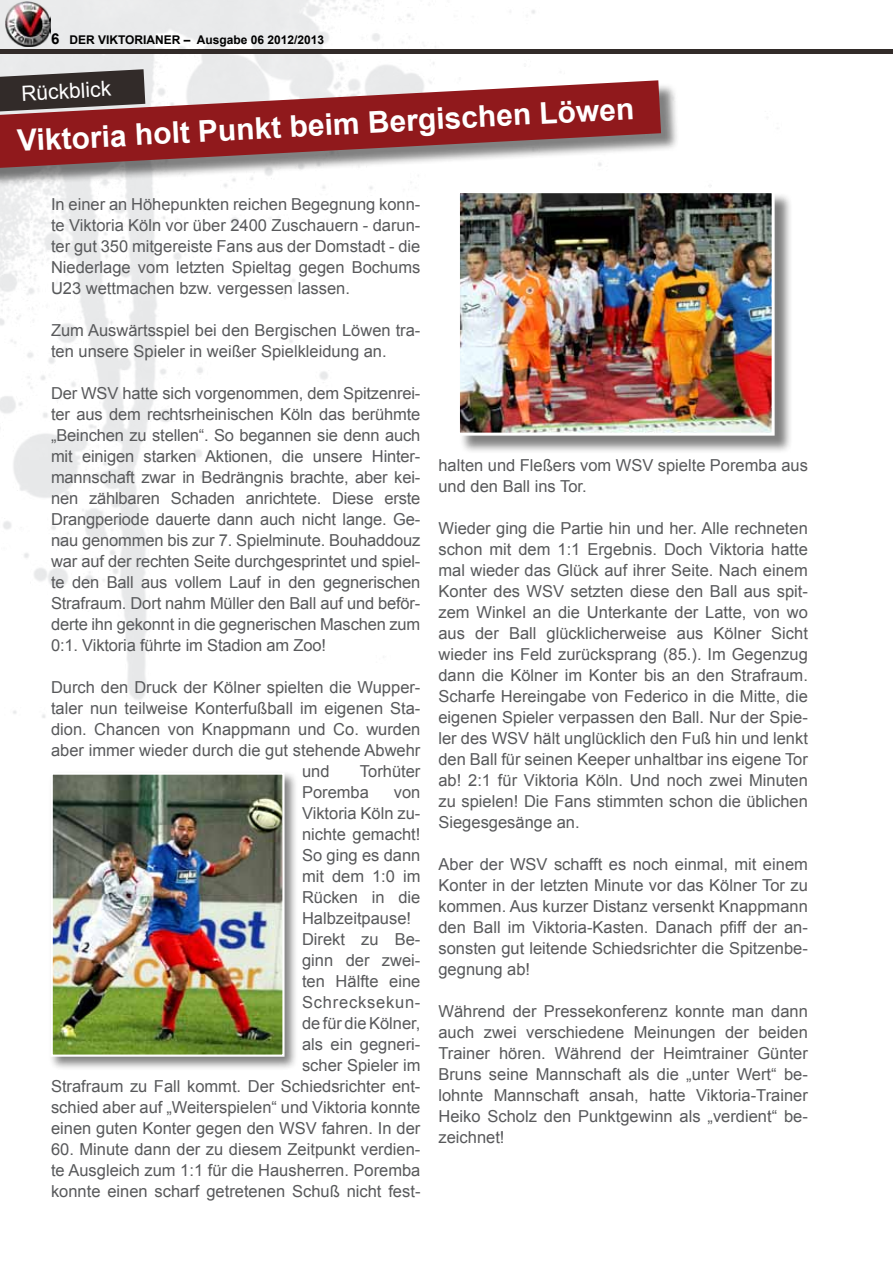
<style>
.page{position:relative;width:893px;height:1263px;background:#fff}
.page>*{position:absolute;margin:0;border:0;box-sizing:border-box;transform-origin:0 0}
.t1{font:700 30px "Arial";color:#fff}
.t2{font:21px "Arial";color:#fff}
.t3{font:16.5px/21px "Arial";color:#58595b;text-align:justify}
.t4{font:16.5px "Arial";letter-spacing:.045em;color:#58595b}
.t5{font:700 12px "Arial";color:#000}
.s1{font-size:15px}
</style>
<div class="page">
<img style="left:0;top:0;width:836px;height:718px">
<img style="left:6px;top:2px;width:44px;height:45px">
<hr style="left:0;top:49px;width:893px;height:4px;background:#322b29">
<div style="left:459px;top:192px;width:334px;height:262px;background:#000;opacity:.5"></div>
<img style="left:461px;top:194px;width:310px;height:238px">
<div style="left:457px;top:190px;width:318px;height:246px;border:3px solid #fff"></div>
<svg style="left:0;top:69px;width:145px;height:11px;background:#757170"></svg>
<div style="left:0;top:83px;width:679px;height:104px;background:#000;opacity:.5"></div>
<svg style="left:0;top:80px;width:661px;height:88px;background:#9e5658"></svg>
<div style="left:48px;top:770px;width:250px;height:301px;background:#000;opacity:.5"></div>
<img style="left:54px;top:775px;width:228px;height:279px">
<div style="left:51px;top:772px;width:234px;height:285px;border:2px solid #fff"></div>
<p class="t5" style="left:51px;top:32px;width:275px"><span class="s1">6</span> DER VIKTORIANER – AUSGABE 06 2012/2013</p>
<p class="t2" style="left:21px;top:80px;width:91px;rotate:-3deg">Rückblick</p>
<h1 class="t1" style="left:16px;top:121px;width:623px;rotate:-3deg">VIKTORIA HOLTPUNKTBEIM BERGISCHEN LÖWEN</h1>
<p class="t3" style="left:51px;top:193px;width:371px">In einer an Höhepunkten reichen Begegnung konn&shy;te Viktoria Köln vor über 2400 Zuschauern - darun&shy;ter gut 350 mitgereiste Fans aus der Domstadt - die Niederlage vom letzten Spieltag gegen Bochums U23 wettmachen bzw. vergessen lassen.</p>
<p class="t3" style="left:51px;top:319px;width:371px">Zum Auswärtsspiel bei den Bergischen Löwen tra&shy;ten unsere Spieler in weißer Spielkleidung an.</p>
<p class="t3" style="left:51px;top:382px;width:371px">Der WSV hatte sich vorgenommen, dem Spitzenrei&shy;ter aus dem rechtsrheinischen Köln das berühmte „Beinchen zu stellen“. So begannen sie denn auch mit einigen starken Aktionen, die unsere Hinter&shy;mannschaft zwar in Bedrängnis brachte, aber kei&shy;nen zählbaren Schaden anrichtete. Diese erste Drangperiode dauerte dann auch nicht lange. Ge&shy;nau genommen bis zur 7. Spielminute. Bouhaddouz war auf der rechten Seite durchgesprintet und spiel&shy;te den Ball aus vollem Lauf in den gegnerischen Strafraum. Dort nahm Müller den Ball auf und beför&shy;derte ihn gekonnt in die gegnerischen Maschen zum 0:1. Viktoria führte im Stadion am Zoo!</p>
<p class="t3" style="left:51px;top:677px;width:371px">Durch den Druck der Kölner spielten die Wupper-</p>
<p class="t3" style="left:51px;top:698px;width:371px">taler nun teilweise Konterfußball im eigenen Sta-</p>
<p class="t3" style="left:51px;top:719px;width:371px">dion. Chancen von Knappmann und Co. wurden</p>
<p class="t3" style="left:51px;top:740px;width:371px">aber immer wieder durch die gut stehende Abwehr</p>
<p class="t3" style="left:302px;top:761px;width:29px">und</p>
<p class="t3" style="left:302px;top:761px;width:120px;text-indent:58px">Torhüter<br>Poremba</p>
<p class="t3" style="left:394px;top:782px;width:28px">von</p>
<p class="t3" style="left:302px;top:803px;width:120px">Viktoria Köln zu-</p>
<p class="t3" style="left:302px;top:824px;width:120px">nichte gemacht!</p>
<p class="t3" style="left:302px;top:845px;width:120px">So ging es dann</p>
<p class="t3" style="left:302px;top:866px;width:120px">mit dem 1:0 im</p>
<p class="t3" style="left:302px;top:887px;width:120px">Rücken in die</p>
<p class="t3" style="left:302px;top:908px;width:111px">Halbzeitpause!</p>
<p class="t3" style="left:302px;top:929px;width:120px">Direkt zu Be-</p>
<p class="t3" style="left:302px;top:950px;width:120px">ginn der zwei-</p>
<p class="t3" style="left:302px;top:971px;width:120px">ten Hälfte eine</p>
<p class="t4" style="left:302px;top:991px;width:120px">Schrecksekun-</p>
<p class="t3" style="left:302px;top:1013px;width:120px">de für die Kölner,</p>
<p class="t3" style="left:302px;top:1034px;width:120px">als ein gegneri-</p>
<p class="t3" style="left:302px;top:1055px;width:120px">scher Spieler im</p>
<p class="t3" style="left:51px;top:1076px;width:371px">Strafraum zu Fall kommt. Der Schiedsrichter ent-</p>
<p class="t3" style="left:51px;top:1097px;width:371px">schied aber auf „Weiterspielen“ und Viktoria konnte</p>
<p class="t3" style="left:51px;top:1118px;width:371px">einen guten Konter gegen den WSV fahren. In der</p>
<p class="t3" style="left:51px;top:1139px;width:371px">60. Minute dann der zu diesem Zeitpunkt verdien&shy;te Ausgleich zum 1:1 für die Hausherren. Poremba konnte einen scharf getretenen Schuß nicht fest-</p>
<p class="t3" style="left:438px;top:455px;width:371px">halten und Fleßers vom WSV spielte Poremba aus und den Ball ins Tor.</p>
<p class="t3" style="left:438px;top:518px;width:371px">Wieder ging die Partie hin und her. Alle rechneten schon mit dem 1:1 Ergebnis. Doch Viktoria hatte mal wieder das Glück auf ihrer Seite. Nach einem Konter des WSV setzten diese den Ball aus spit&shy;zem Winkel an die Unterkante der Latte, von wo aus der Ball glücklicherweise aus Kölner Sicht wieder ins Feld zurücksprang (85.). Im Gegenzug dann die Kölner im Konter bis an den Strafraum.<br>Scharfe Hereingabe von Federico in die Mitte, die eigenen Spieler verpassen den Ball. Nur der Spie&shy;ler des WSV hält unglücklich den Fuß hin und lenkt den Ball für seinen Keeper unhaltbar ins eigene Tor ab! 2:1 für Viktoria Köln. Und noch zwei Minuten zu spielen! Die Fans stimmten schon die üblichen Siegesgesänge an.</p>
<p class="t3" style="left:438px;top:854px;width:371px">Aber der WSV schafft es noch einmal, mit einem Konter in der letzten Minute vor das Kölner Tor zu kommen. Aus kurzer Distanz versenkt Knappmann den Ball im Viktoria-Kasten. Danach pfiff der an&shy;sonsten gut leitende Schiedsrichter die Spitzenbe&shy;gegnung ab!</p>
<p class="t3" style="left:438px;top:1001px;width:371px">Während der Pressekonferenz konnte man dann auch zwei verschiedene Meinungen der beiden Trainer hören. Während der Heimtrainer Günter Bruns seine Mannschaft als die „unter Wert“ be&shy;lohnte Mannschaft ansah, hatte Viktoria-Trainer Heiko Scholz den Punktgewinn als „verdient“ be&shy;zeichnet!</p>
</div>
